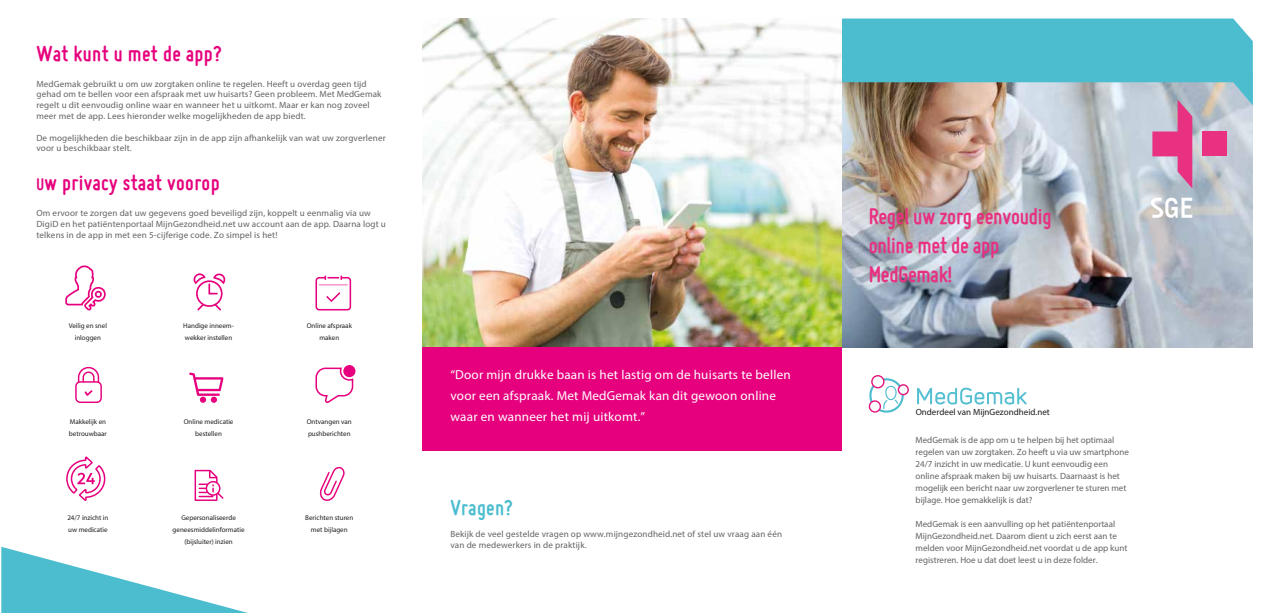
<style>
.page{position:relative;width:1270px;height:613px;background:#fff}
.page>*{position:absolute;margin:0;border:0;box-sizing:border-box;transform-origin:0 0}
.t1{font:700 24px/28.8px "Miso";letter-spacing:-.01em;color:#e83180}
.t2{font:700 23px "Miso";letter-spacing:.015em;color:#e6007d}
.t3{font:700 23px "Miso";letter-spacing:.015em;color:#4bbdcf}
.t4{font:13px/21px "Myriad Pro";letter-spacing:.015em;color:#fff}
.t5{font:9px/12px "Myriad Pro";letter-spacing:.015em;color:#646363}
.t6{font:9px "Myriad Pro";color:#1d1d1b}
.t7{font:7px/12px "Myriad Pro";color:#1d1d1b;text-align:center}
.s1{font-size:18px}
</style>
<div class="page">
<img style="left:842px;top:105px;width:411px;height:242px">
<img style="left:422px;top:19px;width:420px;height:328px">
<div style="left:196px;top:280px;width:27px;height:27px;border:2px solid #e6007d;border-radius:50%"></div>
<svg style="left:197px;top:302px;width:24px;height:9px"></svg>
<svg style="left:194px;top:273px;width:32px;height:22px"></svg>
<svg style="left:195px;top:469px;width:29px;height:31px"></svg>
<svg style="left:315px;top:366px;width:39px;height:37px"></svg>
<div style="left:343px;top:365px;width:12px;height:12px;background:#e6007d;border-radius:50%"></div>
<svg style="left:319px;top:467px;width:26px;height:34px"></svg>
<svg style="left:315px;top:275px;width:36px;height:35px"></svg>
<svg style="left:65px;top:265px;width:41px;height:46px"></svg>
<svg style="left:75px;top:366px;width:27px;height:37px"></svg>
<svg style="left:66px;top:456px;width:40px;height:45px"></svg>
<svg style="left:189px;top:372px;width:35px;height:30px"></svg>
<svg style="left:869px;top:375px;width:40px;height:37px"></svg>
<svg style="left:917px;top:387px;width:110px;height:17px"></svg>
<svg style="left:1151px;top:197px;width:41px;height:21px"></svg>
<div style="left:1202px;top:131px;width:25px;height:25px;background:#e83180"></div>
<svg style="left:1152px;top:105px;width:40px;height:83px;background:#d37eab"></svg>
<svg style="left:842px;top:19px;width:411px;height:86px;background:#66b8c5"></svg>
<div style="left:422px;top:347px;width:420px;height:103px;background:#e6007d"></div>
<svg style="left:1px;top:546px;width:243px;height:66px"></svg>
<h2 class="t2" style="left:36px;top:40px;width:187px">Wat kunt u met de app?</h2>
<p class="t5" style="left:36px;top:78px;width:347px;line-height:10.8px">MedGemak gebruikt u om uw zorgtaken online te regelen. Heeft u overdag geen tijd gehad om te bellen voor een afspraak met uw huisarts? Geen probleem. Met MedGemak regelt u dit eenvoudig online waar en wanneer het u uitkomt. Maar er kan nog zoveel meer met de app. Lees hieronder welke mogelijkheden de app biedt.</p>
<p class="t5" style="left:36px;top:132px;width:351px;line-height:10.8px">De mogelijkheden die beschikbaar zijn in de app zijn afhankelijk van wat uw zorgverlener voor u beschikbaar stelt.</p>
<h2 class="t2" style="left:36px;top:169px;width:185px"><span class="s1">U</span>w privacy staat voorop</h2>
<p class="t5" style="left:36px;top:207px;width:351px;line-height:10.8px">Om ervoor te zorgen dat uw gegevens goed beveiligd zijn, koppelt u eenmalig via uw<br>DigiD en het patiëntenportaal MijnGezondheid.net uw account aan de app. Daarna logt u telkens in de app in met een 5-cijferige code. Zo simpel is het!</p>
<p class="t7" style="left:69px;top:319px;width:40px">Veilig en snel inloggen</p>
<p class="t7" style="left:183px;top:319px;width:52px;text-align:left">Handige inneem&shy;wekker instellen</p>
<p class="t7" style="left:307px;top:319px;width:47px">Online afspraak maken</p>
<p class="t7" style="left:69px;top:415px;width:39px;text-align:left">Makkelijk en betrouwbaar</p>
<p class="t7" style="left:184px;top:415px;width:51px">Online medicatie bestellen</p>
<p class="t7" style="left:307px;top:415px;width:47px;text-align:left">Ontvangen van pushberichten</p>
<p class="t7" style="left:67px;top:511px;width:43px;text-align:left">24/7 inzicht in uw medicatie</p>
<p class="t7" style="left:173px;top:511px;width:73px">Gepersonaliseerde geneesmiddelinformatie (bijsluiter) inzien</p>
<p class="t7" style="left:305px;top:511px;width:49px">Berichten sturen met bijlagen</p>
<h3 class="t4" style="left:450px;top:363px;width:342px">“Door mijn drukke baan is het lastig om de huisarts te bellen voor een afspraak. Met MedGemak kan dit gewoon online waar en wanneer het mij uitkomt.”</h3>
<h2 class="t3" style="left:450px;top:494px;width:64px">Vragen?</h2>
<p class="t5" style="left:450px;top:528px;width:333px;line-height:10.8px">Bekijk de veel gestelde vragen op www.mijngezondheid.net of stel uw vraag aan één van de medewerkers in de praktijk.</p>
<h1 class="t1" style="left:869px;top:202px;width:184px">Regel uw zorg eenvoudig online met de app<br>MedGemak!</h1>
<p class="t6" style="left:916px;top:406px;width:136px">Onderdeel van MijnGezondheid.net</p>
<p class="t5" style="left:916px;top:434px;width:215px">MedGemak is de app om u te helpen bij het optimaal regelen van uw zorgtaken. Zo heeft u via uw smartphone 24/7 inzicht in uw medicatie. U kunt eenvoudig een online afspraak maken bij uw huisarts. Daarnaast is het mogelijk een bericht naar uw zorgverlener te sturen met bijlage. Hoe gemakkelijk is dat?</p>
<p class="t5" style="left:916px;top:518px;width:213px">MedGemak is een aanvulling op het patiëntenportaal MijnGezondheid.net. Daarom dient u zich eerst aan te melden voor MijnGezondheid.net voordat u de app kunt registreren. Hoe u dat doet leest u in deze folder.</p>
</div>
